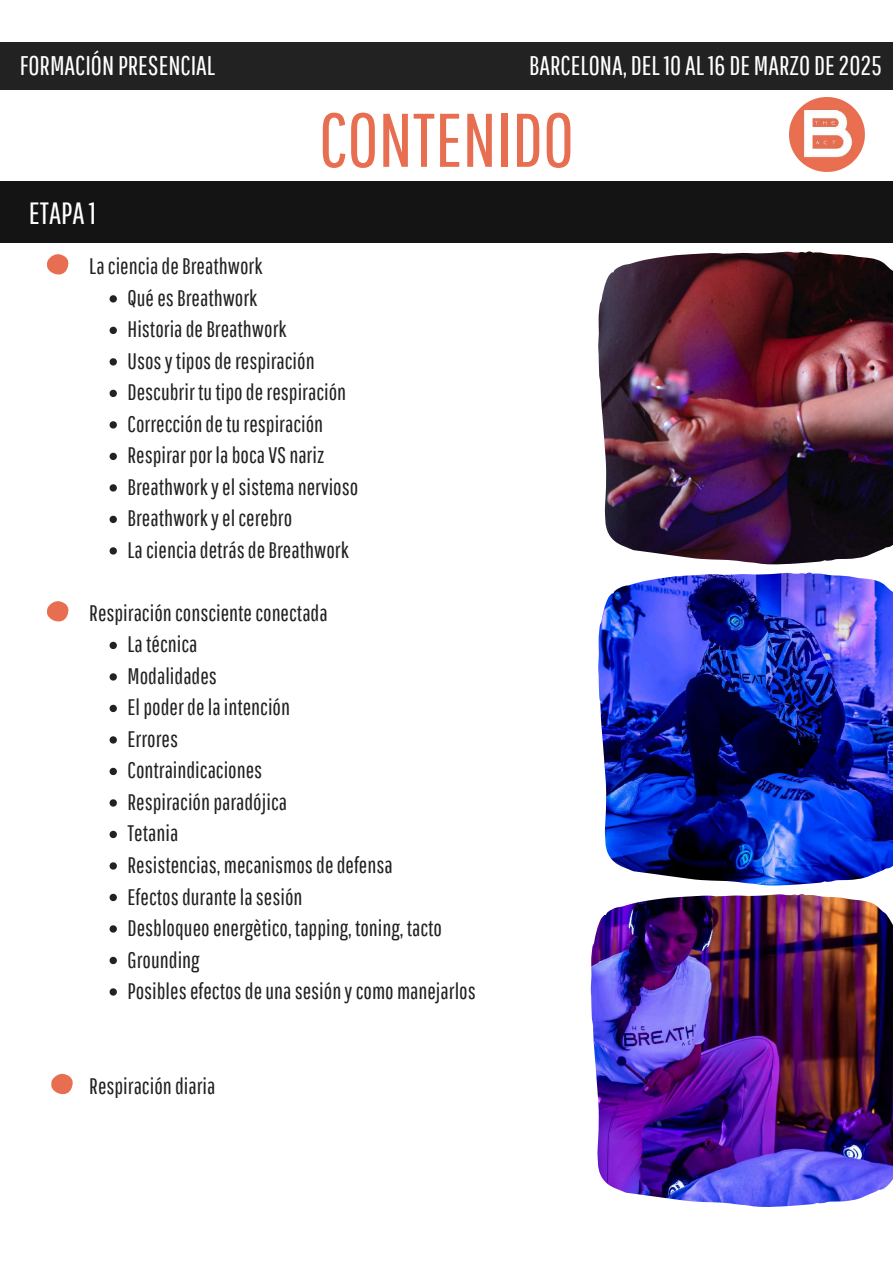
<style>
.page{position:relative;width:893px;height:1263px;background:#fff}
.page>*{position:absolute;margin:0;border:0;box-sizing:border-box;transform-origin:0 0}
.t1{font:75.75px "Pathway Gothic One";color:#e76e51}
.t2{font:30.75px "Pathway Gothic One";color:#fff}
.t3{font:27px "Pathway Gothic One";color:#fff}
.t4{font:22.5px "Pathway Gothic One";color:#222}
</style>
<div class="page">
<div style="left:0;top:42px;width:893px;height:47px;background:#222"></div>
<div style="left:0;top:181px;width:893px;height:62px;background:#141414"></div>
<svg style="left:110px;top:295px;width:7px;height:7px"></svg>
<svg style="left:110px;top:327px;width:7px;height:7px"></svg>
<svg style="left:110px;top:358px;width:7px;height:7px"></svg>
<svg style="left:110px;top:390px;width:7px;height:7px"></svg>
<svg style="left:110px;top:421px;width:7px;height:7px"></svg>
<svg style="left:110px;top:453px;width:7px;height:7px"></svg>
<svg style="left:110px;top:484px;width:7px;height:7px"></svg>
<svg style="left:110px;top:516px;width:7px;height:7px"></svg>
<svg style="left:110px;top:547px;width:7px;height:7px"></svg>
<svg style="left:110px;top:642px;width:7px;height:7px"></svg>
<svg style="left:110px;top:673px;width:7px;height:7px"></svg>
<svg style="left:110px;top:705px;width:7px;height:7px"></svg>
<svg style="left:110px;top:736px;width:7px;height:7px"></svg>
<svg style="left:110px;top:768px;width:7px;height:7px"></svg>
<svg style="left:110px;top:799px;width:7px;height:7px"></svg>
<svg style="left:110px;top:831px;width:7px;height:7px"></svg>
<svg style="left:110px;top:862px;width:7px;height:7px"></svg>
<svg style="left:110px;top:894px;width:7px;height:7px"></svg>
<svg style="left:110px;top:925px;width:7px;height:7px"></svg>
<svg style="left:110px;top:957px;width:7px;height:7px"></svg>
<svg style="left:110px;top:988px;width:7px;height:7px"></svg>
<svg style="left:47px;top:254px;width:22px;height:21px"></svg>
<svg style="left:47px;top:601px;width:22px;height:21px"></svg>
<svg style="left:51px;top:1073px;width:22px;height:22px"></svg>
<img style="left:598px;top:251px;width:295px;height:313px">
<img style="left:790px;top:97px;width:74px;height:75px">
<img style="left:598px;top:572px;width:295px;height:313px">
<img style="left:591px;top:894px;width:302px;height:313px">
<p class="t3" style="left:20px;top:50px;width:197px">FORMACIÓN PRESENCIAL</p>
<h4 class="t3" style="left:529px;top:50px;width:354px">BARCELONA, DEL10 AL16 DE MARZO DE 2025</h4>
<p class="t2" style="left:29px;top:194px;width:69px">ETAPA1</p>
<h3 class="t1" style="left:319px;top:95px;width:256px">CONTENIDO</h3>
<h1 class="t4" style="left:89px;top:253px;width:175px">LacienciadeBreathwork</h1>
<p class="t4" style="left:128px;top:284px;width:131px">QuéesBreathwork</p>
<h2 class="t4" style="left:128px;top:316px;width:160px">HistoriadeBreathwork</h2>
<p class="t4" style="left:128px;top:347px;width:189px">Usosytiposderespiración</p>
<p class="t4" style="left:128px;top:379px;width:220px">Descubrir tutipoderespiración</p>
<h4 class="t4" style="left:128px;top:410px;width:197px">Correccióndeturespiración</h4>
<p class="t4" style="left:128px;top:442px;width:198px">Respirarpor labocaVSnariz</p>
<p class="t4" style="left:128px;top:473px;width:232px">Breathworkyelsistemanervioso</p>
<p class="t4" style="left:128px;top:505px;width:166px">Breathworkyelcerebro</p>
<p class="t4" style="left:128px;top:536px;width:223px">LacienciadetrásdeBreathwork</p>
<p class="t4" style="left:89px;top:599px;width:240px">Respiraciónconscienteconectada</p>
<p class="t4" style="left:128px;top:631px;width:71px">Latécnica</p>
<p class="t4" style="left:128px;top:662px;width:91px">Modalidades</p>
<p class="t4" style="left:128px;top:694px;width:164px">Elpoderdelaintención</p>
<p class="t4" style="left:128px;top:725px;width:52px">Errores</p>
<h4 class="t4" style="left:128px;top:757px;width:136px">Contraindicaciones</h4>
<p class="t4" style="left:128px;top:788px;width:161px">Respiraciónparadójica</p>
<p class="t4" style="left:128px;top:820px;width:52px">Tetania</p>
<p class="t4" style="left:128px;top:851px;width:267px">Resistencias,mecanismosdedefensa</p>
<p class="t4" style="left:128px;top:883px;width:176px">Efectosdurantelasesión</p>
<p class="t4" style="left:128px;top:914px;width:316px">Desbloqueoenergètico, tapping, toning, tacto</p>
<p class="t4" style="left:128px;top:946px;width:73px">Grounding</p>
<p class="t4" style="left:128px;top:977px;width:350px">Posiblesefectosdeunasesiónycomomanejarlos</p>
<p class="t4" style="left:89px;top:1072px;width:128px">Respiracióndiaria</p>
</div>
